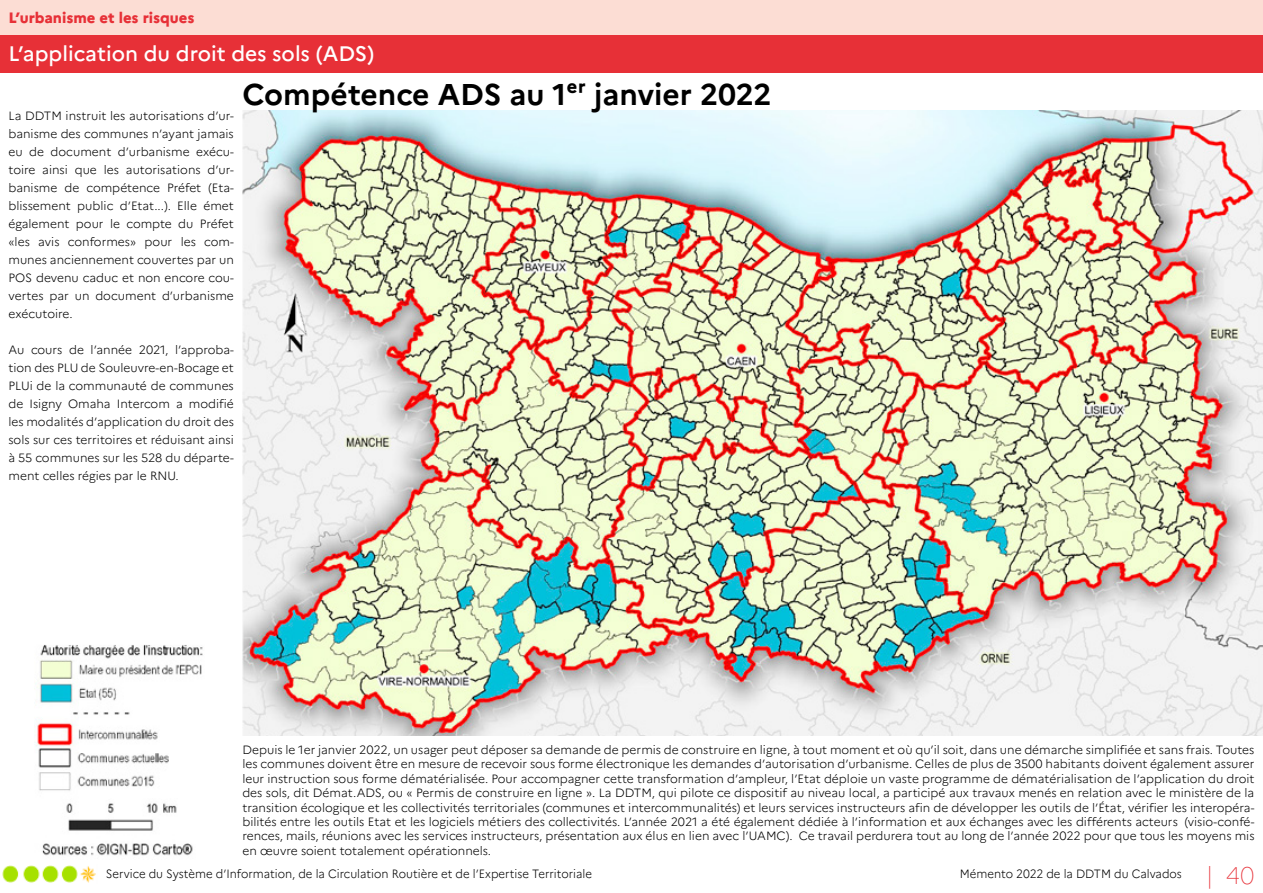
<style>
.page{position:relative;width:1263px;height:893px;background:#fff}
.page>*{position:absolute;margin:0;border:0;box-sizing:border-box;transform-origin:0 0}
.t1{font:700 30px "Marianne";color:#000}
.t2{font:100 24px "Marianne";color:#e73037}
.t3{font:500 21px "Marianne";color:#fff}
.t4{font:800 15px "Marianne";color:#e73037}
.t5{font:300 12px/18px "Marianne";color:#000;text-align:justify}
.t6{font:300 12px "Marianne";color:#000;scale:.95 1}
</style>
<div class="page">
<div style="left:0;top:34px;width:1263px;height:38px;background:#e73037"></div>
<img style="left:242px;top:111px;width:1021px;height:625px">
<img style="left:34px;top:645px;width:169px;height:211px">
<div style="left:0;top:0;width:1263px;height:34px;background:#fcddd4"></div>
<img style="left:2px;top:865px;width:94px;height:18px">
<p class="t4" style="left:9px;top:8px;width:187px">L’urbanisme et les risques</p>
<h3 class="t3" style="left:9px;top:41px;width:367px">L’application du droit des sols (ADS)</h3>
<p class="t5" style="left:9px;top:106px;width:227px">La DDTM instruit les autorisations d’ur&shy;banisme des communes n’ayant jamais eu de document d’urbanisme exécu&shy;toire ainsi que les autorisations d’ur&shy;banisme de compétence Préfet (Eta&shy;blissement public d’Etat...). Elle émet également pour le compte du Préfet «les avis conformes» pour les com&shy;munes anciennement couvertes par un POS devenu caduc et non encore cou&shy;vertes par un document d’urbanisme exécutoire.</p>
<p class="t5" style="left:9px;top:340px;width:227px">Au cours de l’année 2021, l’approba&shy;tion des PLU de Souleuvre-en-Bocage et PLUi de la communauté de communes de Isigny Omaha Intercom a modifié les modalités d’application du droit des sols sur ces territoires et réduisant ainsi à 55 communes sur les 528 du départe&shy;ment celles régies par le RNU.</p>
<h1 class="t1" style="left:242px;top:76px;width:531px">Compétence ADS au 1er janvier 2022</h1>
<p class="t5" style="left:242px;top:742px;width:1014px;line-height:14.4px">Depuis le 1er janvier 2022, un usager peut déposer sa demande de permis de construire en ligne, à tout moment et où qu’il soit, dans une démarche simplifiée et sans frais. Toutes les communes doivent être en mesure de recevoir sous forme électronique les demandes d’autorisation d’urbanisme. Celles de plus de 3500 habitants doivent également assurer leur instruction sous forme dématérialisée. Pour accompagner cette transformation d’ampleur, l’Etat déploie un vaste programme de dématérialisation de l’application du droit des sols, dit Démat.ADS, ou « Permis de construire en ligne ». La DDTM, qui pilote ce dispositif au niveau local, a participé aux travaux menés en relation avec le ministère de la transition écologique et les collectivités territoriales (communes et intercommunalités) et leurs services instructeurs afin de développer les outils de l’État, vérifier les interopéra&shy;bilités entre les outils Etat et les logiciels métiers des collectivités. L’année 2021 a été également dédiée à l’information et aux échanges avec les différents acteurs (visio-confé&shy;rences, mails, réunions avec les services instructeurs, présentation aux élus en lien avec l’UAMC). Ce travail perdurera tout au long de l’année 2022 pour que tous les moyens mis en œuvre soient totalement opérationnels.</p>
<p class="t6" style="left:106px;top:867px;width:513px">Service du Système d’Information, de la Circulation Routière et de l’Expertise Territoriale</p>
<h2 class="t2" style="left:1206px;top:860px;width:50px">| 40</h2>
<p class="t6" style="left:960px;top:867px;width:235px">Mémento 2022 de la DDTM du Calvados</p>
</div>
